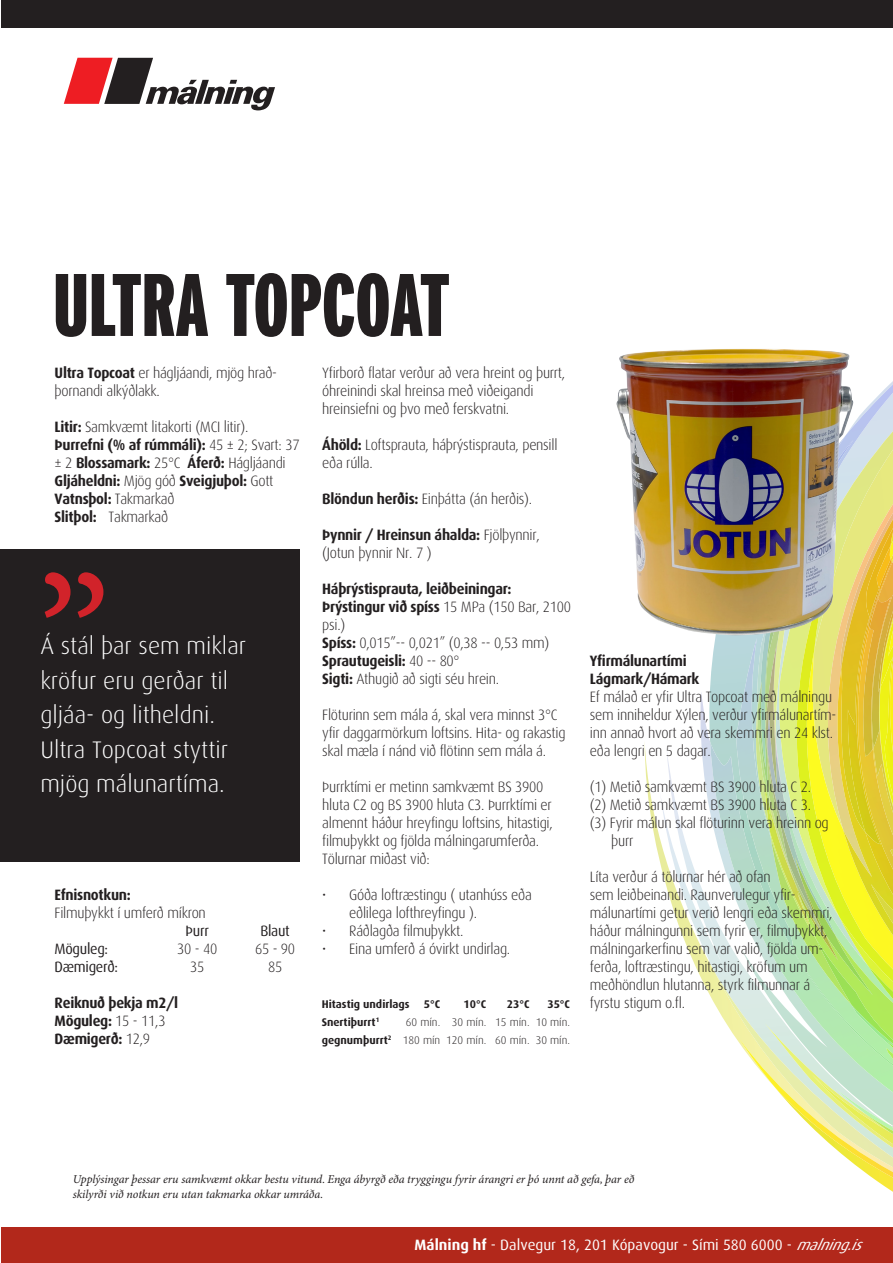
<style>
.page{position:relative;width:893px;height:1263px;background:#fff}
.page>*{position:absolute;margin:0;border:0;box-sizing:border-box;transform-origin:0 0}
.t1{font:900 extra-condensed 88.5px "Interstate";letter-spacing:-.01em;color:#231f20}
.t2{font:300 24px/34.5px "Dax";color:#fff}
.t3{font:300 15px/18px "Dax";letter-spacing:-.02em;color:#231f20;scale:.95 1}
.t4{font:700 15px/18px "Dax";letter-spacing:-.02em;color:#231f20;scale:.95 1}
.t5{font:15px "Dax";color:#fff}
.t6{font:15px "Dax";letter-spacing:-.02em;color:#231f20;scale:.95 1}
.t7{font:italic 12px/14.4px "Minion Pro";letter-spacing:-.01em;color:#231f20}
.t8{font:300 11.1px "Dax";color:#231f20}
.t9{font:700 11.1px "Dax";color:#231f20}
.s1{font-weight:700}
.s2{font-weight:300}
.s3{font-style:italic}
</style>
<div class="page">
<div style="left:1px;top:0;width:892px;height:28px;background:#231f20"></div>
<div style="left:1px;top:1227px;width:892px;height:36px;background:#b2281b"></div>
<svg style="left:64px;top:58px;width:211px;height:52px"></svg>
<svg style="left:645px;top:749px;width:50px;height:216px"></svg>
<svg style="left:695px;top:693px;width:12px;height:297px"></svg>
<svg style="left:707px;top:635px;width:50px;height:360px"></svg>
<img style="left:710px;top:742px;width:26px;height:296px">
<img style="left:853px;top:384px;width:40px;height:254px">
<img style="left:736px;top:638px;width:157px;height:403px">
<img style="left:793px;top:1005px;width:23px;height:33px">
<img style="left:771px;top:837px;width:80px;height:168px">
<img style="left:816px;top:939px;width:77px;height:99px">
<img style="left:867px;top:964px;width:26px;height:35px">
<svg style="left:871px;top:1177px;width:22px;height:15px"></svg>
<img style="left:738px;top:1038px;width:155px;height:139px">
<div style="left:0;top:549px;width:300px;height:312px;background:#231f20"></div>
<svg style="left:45px;top:572px;width:58px;height:46px"></svg>
<img style="left:616px;top:349px;width:238px;height:286px">
<p class="t1" style="left:53px;top:256px;width:398px">ULTRA TOPCOAT</p>
<p class="t3" style="left:55px;top:364px;width:236px"><span class="s1">Ultra Topcoat</span> er hágljáandi, mjög hrað&shy;þornandi alkýðlakk.</p>
<p class="t3" style="left:55px;top:418px;width:206px"><span class="s1">Litir:</span> Samkvæmt litakorti (MCI litir).</p>
<p class="t4" style="left:55px;top:436px;width:259px">Þurrefni (% af rúmmáli): <span class="s2">45 ± 2; Svart: 37 ± 2</span> Blossamark: <span class="s2">25°C</span> Áferð: <span class="s2">Hágljáandi</span></p>
<p class="t4" style="left:55px;top:472px;width:232px">Gljáheldni: <span class="s2">Mjög góð</span> Sveigjuþol: <span class="s2">Gott</span></p>
<p class="t4" style="left:55px;top:490px;width:128px">Vatnsþol: <span class="s2">Takmarkað</span></p>
<p class="t3" style="left:55px;top:508px;width:121px"><span class="s1">Slitþol:</span> Takmarkað</p>
<p class="t3" style="left:322px;top:364px;width:257px">Yfirborð flatar verður að vera hreint og þurrt, óhreinindi skal hreinsa með viðeigandi hreinsiefni og þvo með ferskvatni.</p>
<p class="t3" style="left:322px;top:436px;width:249px"><span class="s1">Áhöld:</span> Loftsprauta, háþrýstisprauta, pensill eða rúlla.</p>
<p class="t3" style="left:322px;top:490px;width:222px"><span class="s1">Blöndun herðis:</span> Einþátta (án herðis).</p>
<p class="t3" style="left:322px;top:526px;width:231px"><span class="s1">Þynnir / Hreinsun áhalda:</span> Fjölþynnir, (Jotun þynnir Nr. 7 )</p>
<p class="t4" style="left:322px;top:580px;width:201px">Háþrýstisprauta, leiðbeiningar:</p>
<p class="t3" style="left:322px;top:598px;width:263px"><span class="s1">Þrýstingur við spíss</span> 15 MPa (150 Bar, 2100 psi.)</p>
<p class="t3" style="left:322px;top:634px;width:241px"><span class="s1">Spíss:</span> 0,015”-- 0,021” (0,38 -- 0,53 mm)</p>
<p class="t4" style="left:322px;top:652px;width:146px">Sprautugeisli: <span class="s2">40 -- 80°</span></p>
<p class="t3" style="left:322px;top:670px;width:188px"><span class="s1">Sigti:</span> Athugið að sigti séu hrein.</p>
<p class="t3" style="left:322px;top:706px;width:258px">Flöturinn sem mála á, skal vera minnst 3°C yfir daggarmörkum loftsins. Hita- og rakastig skal mæla í nánd við flötinn sem mála á.</p>
<p class="t3" style="left:322px;top:778px;width:244px">Þurrktími er metinn samkvæmt BS 3900 hluta C2 og BS 3900 hluta C3. Þurrktími er almennt háður hreyfingu loftsins, hitastigi, filmuþykkt og fjölda málningarumferða.</p>
<p class="t3" style="left:322px;top:850px;width:115px">Tölurnar miðast við:</p>
<p class="t3" style="left:349px;top:886px;width:194px;text-indent:-27px">• Góða loftræstingu ( utanhúss eða eðlilega lofthreyfingu ).</p>
<p class="t3" style="left:322px;top:922px;width:150px">• Ráðlagða filmuþykkt.</p>
<p class="t3" style="left:322px;top:940px;width:199px">• Eina umferð á óvirkt undirlag.</p>
<p class="t2" style="left:40px;top:629px;width:207px">Á stál þar sem miklar kröfur eru gerðar til gljáa- og litheldni.<br>Ultra Topcoat styttir mjög málunartíma.</p>
<p class="t4" style="left:55px;top:886px;width:82px">Efnisnotkun:</p>
<p class="t3" style="left:55px;top:904px;width:161px">Filmuþykkt í umferð míkron</p>
<p class="t6" style="left:186px;top:923px;width:26px">Þurr</p>
<p class="t6" style="left:260px;top:923px;width:33px">Blaut</p>
<p class="t6" style="left:55px;top:941px;width:58px">Möguleg:</p>
<p class="t3" style="left:177px;top:940px;width:44px">30 - 40</p>
<p class="t3" style="left:255px;top:940px;width:44px">65 - 90</p>
<p class="t6" style="left:55px;top:959px;width:68px">Dæmigerð:</p>
<p class="t3" style="left:190px;top:958px;width:16px">35</p>
<p class="t3" style="left:268px;top:958px;width:16px">85</p>
<p class="t4" style="left:55px;top:994px;width:132px">Reiknuð þekja m2/l</p>
<p class="t4" style="left:55px;top:1012px;width:118px">Möguleg: <span class="s2">15 - 11,3</span></p>
<p class="t4" style="left:55px;top:1030px;width:102px">Dæmigerð: <span class="s2">12,9</span></p>
<p class="t9" style="left:322px;top:998px;width:90px">Hitastig undirlags</p>
<p class="t9" style="left:424px;top:998px;width:18px">5°C</p>
<p class="t9" style="left:464px;top:998px;width:24px">10°C</p>
<p class="t9" style="left:507px;top:998px;width:24px">23°C</p>
<p class="t9" style="left:547px;top:998px;width:24px">35°C</p>
<p class="t9" style="left:322px;top:1016px;width:59px">Snertiþurrt<sup>1</sup></p>
<p class="t8" style="left:406px;top:1016px;width:166px">60 mín. 30 mín. 15 mín. 10 mín.</p>
<p class="t8" style="left:322px;top:1034px;width:250px"><span class="s1">gegnumþurrt</span><sup>2</sup> 180 mín 120 mín. 60 mín. 30 mín.</p>
<p class="t4" style="left:590px;top:652px;width:103px">Yfirmálunartími</p>
<p class="t4" style="left:590px;top:670px;width:117px">Lágmark/Hámark</p>
<p class="t3" style="left:590px;top:688px;width:261px">Ef málað er yfir Ultra Topcoat með málningu sem inniheldur Xýlen, verður yfirmálunartím&shy;inn annað hvort að vera skemmri en 24 klst. eða lengri en 5 dagar.</p>
<p class="t3" style="left:590px;top:778px;width:234px">(1) Metið samkvæmt BS 3900 hluta C 2.</p>
<p class="t3" style="left:590px;top:796px;width:234px">(2) Metið samkvæmt BS 3900 hluta C 3.</p>
<p class="t3" style="left:611px;top:814px;width:231px;text-indent:-21px">(3) Fyrir málun skal flöturinn vera hreinn og þurr</p>
<p class="t3" style="left:590px;top:868px;width:257px">Líta verður á tölurnar hér að ofan<br>sem leiðbeinandi. Raunverulegur yfir&shy;málunartími getur verið lengri eða skemmri, háður málningunni sem fyrir er, filmuþykkt, málningarkerfinu sem var valið, fjölda um&shy;ferða, loftræstingu, hitastigi, kröfum um meðhöndlun hlutanna, styrk filmunnar á fyrstu stigum o.fl.</p>
<p class="t7" style="left:73px;top:1173px;width:563px">Upplýsingar þessar eru samkvæmt okkar bestu vitund. Enga ábyrgð eða tryggingu fyrir árangri er þó unnt að gefa, þar eð skilyrði við notkun eru utan takmarka okkar umráða.</p>
<p class="t5" style="left:415px;top:1236px;width:455px"><span class="s1">Málning hf</span> - Dalvegur 18, 201 Kópavogur - Sími 580 6000 - <span class="s3">malning.is</span></p>
</div>
